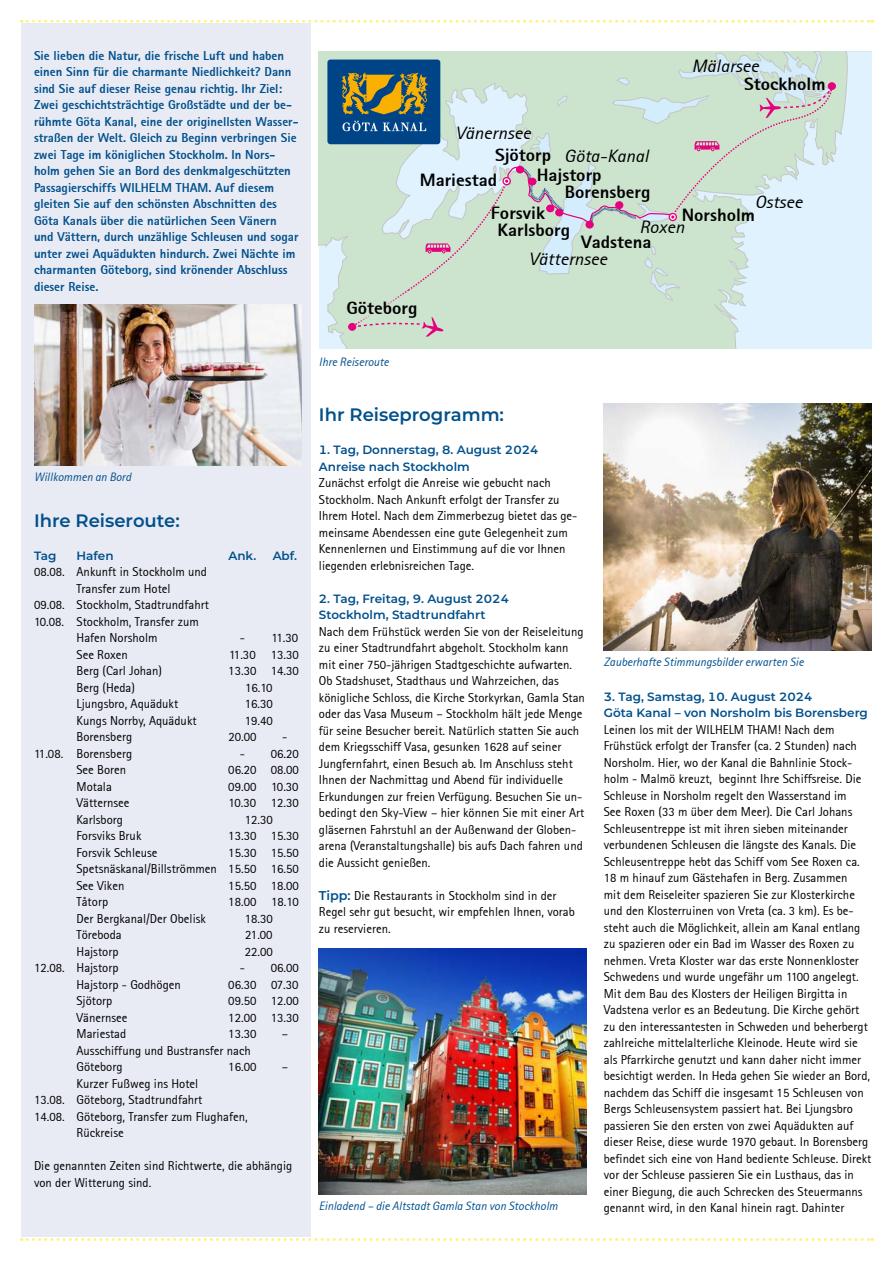
<style>
.page{position:relative;width:893px;height:1263px;background:#fff}
.page>*{position:absolute;margin:0;border:0;box-sizing:border-box;transform-origin:0 0}
.t1{font:600 18px "Montserrat";color:#00508c}
.t2{font:800 17.7px/20.2px "Rotis Sans Serif";color:#000;scale:1.06 1}
.t3{font:italic 17.7px "Rotis Sans Serif";color:#000;scale:1.06 1}
.t4{font:12.75px/16.5px "Rotis Sans Serif";color:#000}
.t5{font:800 12.75px/16.5px "Rotis Sans Serif";color:#00508c}
.t6{font:600 12px/16.5px "Montserrat";color:#00508c}
.t7{font:italic 12px "Rotis Sans Serif";color:#00508c}
.s1{font-family:"Montserrat";font-weight:600;color:#00508c}
</style>
<div class="page">
<div style="left:21px;top:24px;width:289px;height:1213px;background:#e9ebf4"></div>
<svg style="left:21px;top:20px;width:852px;height:3px"></svg>
<svg style="left:21px;top:1238px;width:852px;height:3px"></svg>
<svg style="left:319px;top:51px;width:553px;height:298px"></svg>
<div style="left:828px;top:83px;width:7px;height:7px;border:1px solid #e6007d;border-radius:50%"></div>
<img style="left:319px;top:948px;width:268px;height:247px">
<div style="left:327px;top:60px;width:113px;height:84px;background:#048;border-radius:3px"></div>
<svg style="left:342px;top:51px;width:492px;height:286px"></svg>
<img style="left:604px;top:404px;width:268px;height:247px">
<img style="left:34px;top:304px;width:268px;height:162px">
<p class="t5" style="left:34px;top:47px;width:266px">Sie lieben die Natur, die frische Luft und haben einen Sinn für die charmante Niedlichkeit? Dann sind Sie auf dieser Reise genau richtig. Ihr Ziel:<br>Zwei geschichtsträchtige Großstädte und der be&shy;rühmte Göta Kanal, eine der originellsten Wasser&shy;straßen der Welt. Gleich zu Beginn verbringen Sie zwei Tage im königlichen Stockholm. In Nors&shy;holm gehen Sie an Bord des denkmalgeschützten Passagierschiffs WILHELM THAM. Auf diesem gleiten Sie auf den schönsten Abschnitten des Göta Kanals über die natürlichen Seen Vänern und Vättern, durch unzählige Schleusen und sogar unter zwei Aquädukten hindurch. Zwei Nächte im charmanten Göteborg, sind krönender Abschluss dieser Reise.</p>
<p class="t7" style="left:34px;top:470px;width:99px">Willkommen an Bord</p>
<h1 class="t1" style="left:34px;top:507px;width:147px">Ihre Reiseroute:</h1>
<p class="t6" style="left:34px;top:546px;width:24px">Tag</p>
<p class="t6" style="left:77px;top:546px;width:39px">Hafen</p>
<p class="t6" style="left:228px;top:546px;width:29px">Ank.</p>
<p class="t6" style="left:273px;top:546px;width:26px">Abf.</p>
<p class="t4" style="left:34px;top:563px;width:175px">08.08. Ankunft in Stockholm und</p>
<p class="t4" style="left:77px;top:580px;width:96px">Transfer zum Hotel</p>
<p class="t4" style="left:34px;top:596px;width:176px">09.08. Stockholm, Stadtrundfahrt</p>
<p class="t4" style="left:34px;top:613px;width:166px">10.08. Stockholm, Transfer zum</p>
<p class="t4" style="left:77px;top:629px;width:82px">Hafen Norsholm</p>
<p class="t4" style="left:240px;top:629px;width:60px">- 11.30</p>
<p class="t4" style="left:77px;top:646px;width:53px">See Roxen</p>
<p class="t4" style="left:229px;top:646px;width:71px">11.30 13.30</p>
<p class="t4" style="left:77px;top:662px;width:87px">Berg (Carl Johan)</p>
<p class="t4" style="left:228px;top:662px;width:72px">13.30 14.30</p>
<p class="t4" style="left:77px;top:679px;width:60px">Berg (Heda)</p>
<p class="t4" style="left:245px;top:679px;width:29px">16.10</p>
<p class="t4" style="left:77px;top:695px;width:103px">Ljungsbro, Aquädukt</p>
<p class="t4" style="left:245px;top:695px;width:30px">16.30</p>
<p class="t4" style="left:77px;top:712px;width:122px">Kungs Norrby, Aquädukt</p>
<p class="t4" style="left:245px;top:712px;width:30px">19.40</p>
<p class="t4" style="left:77px;top:728px;width:57px">Borensberg</p>
<p class="t4" style="left:228px;top:728px;width:30px">20.00</p>
<p class="t4" style="left:282px;top:728px;width:7px">-</p>
<p class="t4" style="left:34px;top:745px;width:100px">11.08. Borensberg</p>
<p class="t4" style="left:240px;top:745px;width:61px">- 06.20</p>
<p class="t4" style="left:77px;top:761px;width:51px">See Boren</p>
<p class="t4" style="left:228px;top:761px;width:72px">06.20 08.00</p>
<p class="t4" style="left:77px;top:778px;width:37px">Motala</p>
<p class="t4" style="left:228px;top:778px;width:72px">09.00 10.30</p>
<p class="t4" style="left:77px;top:794px;width:55px">Vätternsee</p>
<p class="t4" style="left:229px;top:794px;width:72px">10.30 12.30</p>
<p class="t4" style="left:77px;top:811px;width:48px">Karlsborg</p>
<p class="t4" style="left:245px;top:811px;width:30px">12.30</p>
<p class="t4" style="left:77px;top:827px;width:66px">Forsviks Bruk</p>
<p class="t4" style="left:228px;top:827px;width:72px">13.30 15.30</p>
<p class="t4" style="left:77px;top:844px;width:82px">Forsvik Schleuse</p>
<p class="t4" style="left:77px;top:844px;width:224px;text-align:justify;text-indent:152px">15.30 15.50<br>Spetsnäskanal/Billströmmen 15.50 16.50<br>See Viken</p>
<p class="t4" style="left:228px;top:877px;width:72px">15.50 18.00</p>
<p class="t4" style="left:77px;top:893px;width:33px">Tåtorp</p>
<p class="t4" style="left:228px;top:893px;width:72px">18.00 18.10</p>
<p class="t4" style="left:77px;top:910px;width:131px">Der Bergkanal/Der Obelisk</p>
<p class="t4" style="left:245px;top:910px;width:30px">18.30</p>
<p class="t4" style="left:77px;top:926px;width:47px">Töreboda</p>
<p class="t4" style="left:245px;top:926px;width:29px">21.00</p>
<p class="t4" style="left:77px;top:943px;width:44px">Hajstorp</p>
<p class="t4" style="left:245px;top:943px;width:30px">22.00</p>
<p class="t4" style="left:34px;top:959px;width:86px">12.08. Hajstorp</p>
<p class="t4" style="left:240px;top:959px;width:61px">- 06.00</p>
<p class="t4" style="left:77px;top:976px;width:106px">Hajstorp - Godhögen</p>
<p class="t4" style="left:228px;top:976px;width:72px">06.30 07.30</p>
<p class="t4" style="left:77px;top:992px;width:37px">Sjötorp</p>
<p class="t4" style="left:228px;top:992px;width:72px">09.50 12.00</p>
<p class="t4" style="left:77px;top:1009px;width:52px">Vänernsee</p>
<p class="t4" style="left:228px;top:1009px;width:72px">12.00 13.30</p>
<p class="t4" style="left:77px;top:1025px;width:51px">Mariestad</p>
<p class="t4" style="left:228px;top:1025px;width:30px">13.30</p>
<p class="t4" style="left:282px;top:1025px;width:8px">–</p>
<p class="t4" style="left:77px;top:1042px;width:176px">Ausschiffung und Bustransfer nach<br>Göteborg</p>
<p class="t4" style="left:228px;top:1058px;width:30px">16.00</p>
<p class="t4" style="left:282px;top:1058px;width:8px">–</p>
<p class="t4" style="left:77px;top:1075px;width:123px">Kurzer Fußweg ins Hotel</p>
<p class="t4" style="left:34px;top:1091px;width:170px">13.08. Göteborg, Stadtrundfahrt</p>
<p class="t4" style="left:34px;top:1108px;width:215px">14.08. Göteborg, Transfer zum Flughafen,</p>
<p class="t4" style="left:77px;top:1124px;width:49px">Rückreise</p>
<p class="t4" style="left:34px;top:1157px;width:260px">Die genannten Zeiten sind Richtwerte, die abhängig von der Witterung sind.</p>
<h2 class="t3" style="left:456px;top:123px;width:72px">Vänernsee</h2>
<h2 class="t3" style="left:692px;top:55px;width:65px">Mälarsee</h2>
<h2 class="t2" style="left:744px;top:74px;width:78px">Stockholm</h2>
<h2 class="t2" style="left:537px;top:144px;width:63px;text-indent:-42px">Sjötorp<br>Hajstorp</h2>
<h2 class="t2" style="left:497px;top:205px;width:70px;line-height:16.6px;text-indent:-6px">Forsvik<br>Karlsborg</h2>
<h2 class="t3" style="left:564px;top:145px;width:81px">Göta-Kanal</h2>
<h2 class="t2" style="left:420px;top:170px;width:74px">Mariestad</h2>
<h2 class="t2" style="left:565px;top:182px;width:82px">Borensberg</h2>
<h2 class="t3" style="left:755px;top:191px;width:47px">Ostsee</h2>
<h2 class="t2" style="left:682px;top:204px;width:71px">Norsholm</h2>
<h2 class="t3" style="left:639px;top:217px;width:44px">Roxen</h2>
<h2 class="t2" style="left:581px;top:231px;width:68px">Vadstena</h2>
<h2 class="t2" style="left:346px;top:298px;width:69px">Göteborg</h2>
<p class="t7" style="left:319px;top:354px;width:71px">Ihre Reiseroute</p>
<h2 class="t3" style="left:529px;top:248px;width:75px">Vätternsee</h2>
<h1 class="t1" style="left:319px;top:402px;width:187px">Ihr Reiseprogramm:</h1>
<p class="t6" style="left:319px;top:441px;width:221px">1. Tag, Donnerstag, 8. August 2024<br>Anreise nach Stockholm</p>
<p class="t4" style="left:319px;top:475px;width:260px">Zunächst erfolgt die Anreise wie gebucht nach Stockholm. Nach Ankunft erfolgt der Transfer zu Ihrem Hotel. Nach dem Zimmerbezug bietet das ge&shy;meinsame Abendessen eine gute Gelegenheit zum Kennenlernen und Einstimmung auf die vor Ihnen liegenden erlebnisreichen Tage.</p>
<p class="t6" style="left:319px;top:590px;width:192px">2. Tag, Freitag, 9. August 2024<br>Stockholm, Stadtrundfahrt</p>
<p class="t4" style="left:319px;top:623px;width:268px">Nach dem Frühstück werden Sie von der Reiseleitung zu einer Stadtrundfahrt abgeholt. Stockholm kann mit einer 750-jährigen Stadtgeschichte aufwarten.<br>Ob Stadshuset, Stadthaus und Wahrzeichen, das königliche Schloss, die Kirche Storkyrkan, Gamla Stan oder das Vasa Museum – Stockholm hält jede Menge für seine Besucher bereit. Natürlich statten Sie auch dem Kriegsschiff Vasa, gesunken 1628 auf seiner Jungfernfahrt, einen Besuch ab. Im Anschluss steht Ihnen der Nachmittag und Abend für individuelle Erkundungen zur freien Verfügung. Besuchen Sie un&shy;bedingt den Sky-View – hier können Sie mit einer Art gläsernen Fahrstuhl an der Außenwand der Globen&shy;arena (Veranstaltungshalle) bis aufs Dach fahren und die Aussicht genießen.</p>
<p class="t4" style="left:319px;top:887px;width:258px"><span class="s1">Tipp:</span> Die Restaurants in Stockholm sind in der<br>Regel sehr gut besucht, wir empfehlen Ihnen, vorab zu reservieren.</p>
<p class="t7" style="left:319px;top:1199px;width:240px">Einladend – die Altstadt Gamla Stan von Stockholm</p>
<p class="t7" style="left:604px;top:655px;width:201px">Zauberhafte Stimmungsbilder erwarten Sie</p>
<p class="t6" style="left:604px;top:687px;width:266px">3. Tag, Samstag, 10. August 2024<br>Göta Kanal – von Norsholm bis Borensberg</p>
<p class="t4" style="left:604px;top:721px;width:269px">Leinen los mit der WILHELM THAM! Nach dem Frühstück erfolgt der Transfer (ca. 2 Stunden) nach Norsholm. Hier, wo der Kanal die Bahnlinie Stock&shy;holm - Malmö kreuzt, beginnt Ihre Schiffsreise. Die Schleuse in Norsholm regelt den Wasserstand im<br>See Roxen (33 m über dem Meer). Die Carl Johans Schleusentreppe ist mit ihren sieben miteinander verbundenen Schleusen die längste des Kanals. Die Schleusentreppe hebt das Schiff vom See Roxen ca.<br>18 m hinauf zum Gästehafen in Berg. Zusammen<br>mit dem Reiseleiter spazieren Sie zur Klosterkirche und den Klosterruinen von Vreta (ca. 3 km). Es be&shy;steht auch die Möglichkeit, allein am Kanal entlang zu spazieren oder ein Bad im Wasser des Roxen zu nehmen. Vreta Kloster war das erste Nonnenkloster Schwedens und wurde ungefähr um 1100 angelegt.<br>Mit dem Bau des Klosters der Heiligen Birgitta in Vadstena verlor es an Bedeutung. Die Kirche gehört zu den interessantesten in Schweden und beherbergt zahlreiche mittelalterliche Kleinode. Heute wird sie als Pfarrkirche genutzt und kann daher nicht immer besichtigt werden. In Heda gehen Sie wieder an Bord, nachdem das Schiff die insgesamt 15 Schleusen von Bergs Schleusensystem passiert hat. Bei Ljungsbro passieren Sie den ersten von zwei Aquädukten auf dieser Reise, diese wurde 1970 gebaut. In Borensberg befindet sich eine von Hand bediente Schleuse. Direkt vor der Schleuse passieren Sie ein Lusthaus, das in einer Biegung, die auch Schrecken des Steuermanns genannt wird, in den Kanal hinein ragt. Dahinter</p>
</div>
